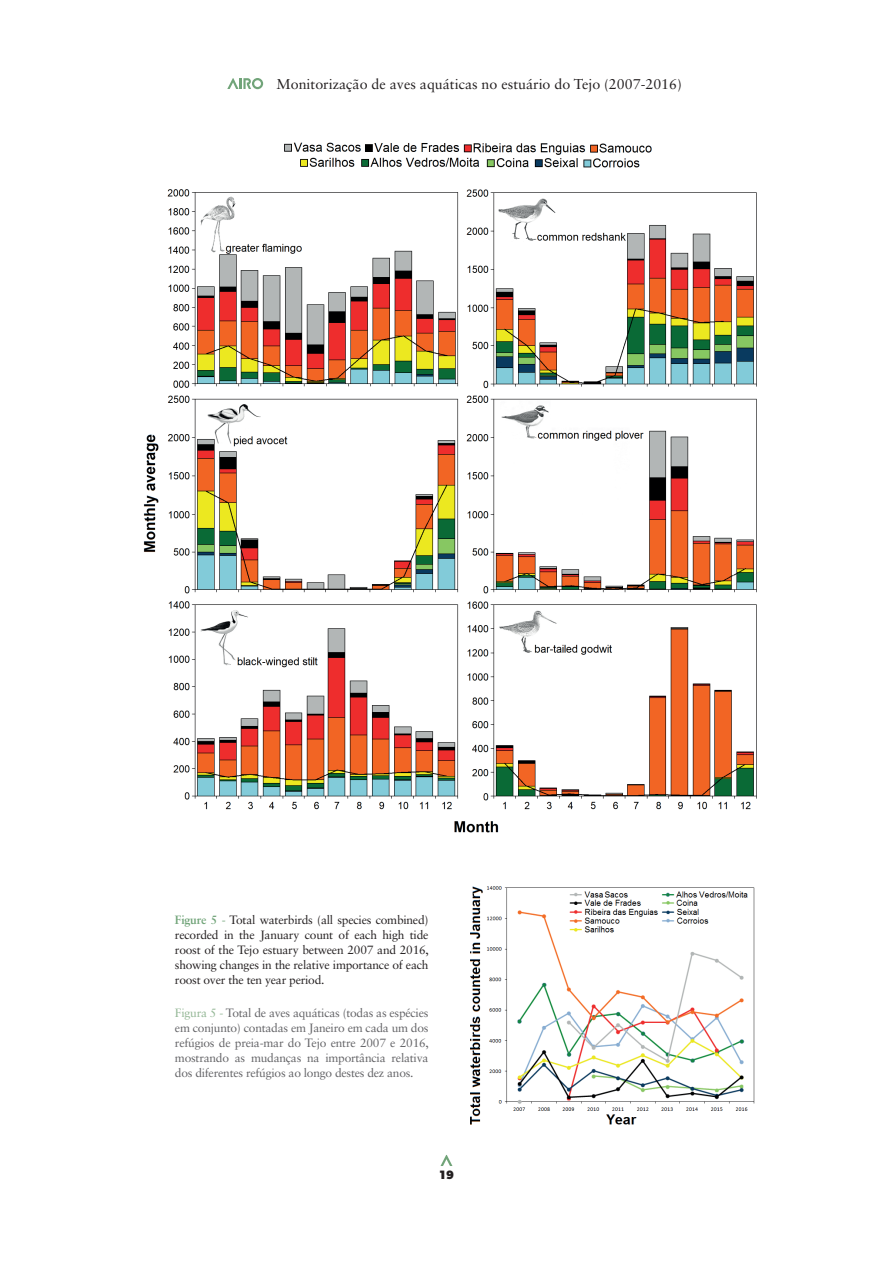
<style>
.page{position:relative;width:893px;height:1263px;background:#fff}
.page>*{position:absolute;margin:0;border:0;box-sizing:border-box;transform-origin:0 0}
.t1{font:14.25px "Sabon LT Std";color:#231f20}
.t2{font:12px/15px "Sabon LT Std";letter-spacing:-.02em;color:#636366;text-align:justify}
.t3{font:12px/15px "Sabon LT Std";letter-spacing:-.02em;color:#231f20;text-align:justify}
.t4{font:900 12px "Montserrat";color:#231f20}
.s1{font-weight:700;color:#71a479}
.s2{color:#71a479}
.s3{color:#92b694}
</style>
<div class="page">
<svg style="left:227px;top:78px;width:36px;height:11px"></svg>
<svg style="left:440px;top:1155px;width:12px;height:11px"></svg>
<img style="left:143px;top:142px;width:614px;height:691px">
<img style="left:470px;top:886px;width:285px;height:239px">
<p class="t1" style="left:277px;top:75px;width:407px">Monitorização de aves aquáticas no estuário do Tejo (2007-2016)</p>
<p class="t3" style="left:175px;top:912px;width:255px"><span class="s1">Figure 5</span> <span class="s2">-</span> Total waterbirds (all species combined) recorded in the January count of each high tide roost of the Tejo estuary between 2007 and 2016, showing changes in the relative importance of each roost over the ten year period.</p>
<p class="t2" style="left:175px;top:1005px;width:255px"><span class="s3">Figura 5 -</span> Total de aves aquáticas (todas as espécies em conjunto) contadas em Janeiro em cada um dos refúgios de preia-mar do Tejo entre 2007 e 2016, mostrando as mudanças na importância relativa dos diferentes refúgios ao longo destes dez anos.</p>
<p class="t4" style="left:439px;top:1167px;width:16px">19</p>
</div>
